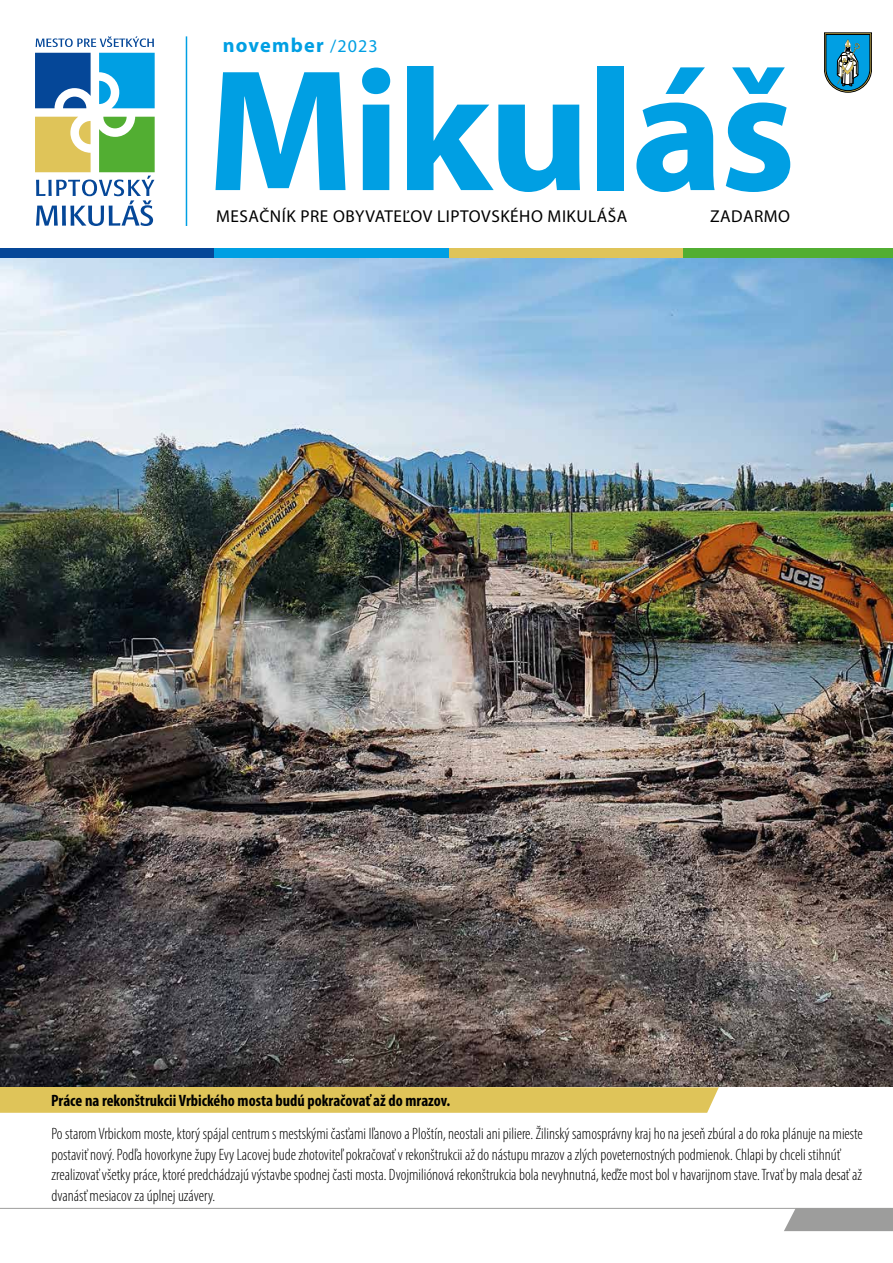
<style>
.page{position:relative;width:893px;height:1263px;background:#fff}
.page>*{position:absolute;margin:0;border:0;box-sizing:border-box;transform-origin:0 0}
.t1{font:700 174.75px "Myriad Pro";letter-spacing:-.02em;color:#009fe3}
.t2{font:700 20.25px "Myriad Pro";letter-spacing:.06em;color:#009fe3}
.t3{font:17.25px "Myriad Pro";letter-spacing:.03em;color:#000}
.t4{font:300 condensed 16.5px/20.5px "Myriad Pro";color:#000}
.t5{font:700 condensed 16.5px "Myriad Pro";color:#000}
.s1{font-weight:400;font-size:18px}
</style>
<div class="page">
<svg style="left:824px;top:33px;width:48px;height:59px;background:#3d8eaa"></svg>
<svg style="left:36px;top:36px;width:118px;height:11px"></svg>
<svg style="left:35px;top:53px;width:56px;height:55px;background:#255fa5"></svg>
<svg style="left:99px;top:53px;width:56px;height:55px;background:#21abe6"></svg>
<svg style="left:35px;top:117px;width:120px;height:109px"></svg>
<hr style="left:186px;top:36px;width:1px;height:190px;background:#009fe3">
<div style="left:0;top:248px;width:214px;height:10px;background:#054798"></div>
<div style="left:214px;top:248px;width:235px;height:10px;background:#009fe3"></div>
<div style="left:449px;top:248px;width:234px;height:10px;background:#dfc459"></div>
<div style="left:684px;top:248px;width:209px;height:10px;background:#52ae32"></div>
<div style="left:784px;top:1207px;width:109px;height:24px;background:#9d9d9c"></div>
<div style="left:785px;top:1170px;width:108px;height:38px;background:#fff"></div>
<hr style="left:0;top:1208px;width:893px;height:1px;background:#9d9d9c">
<div style="left:0;top:1087px;width:719px;height:26px;background:#dfc459"></div>
<img style="left:0;top:258px;width:893px;height:829px">
<p class="t2" style="left:223px;top:32px;width:156px">november <span class="s1">/2023</span></p>
<h1 class="t1" style="left:207px;top:17px;width:591px">Mikuláš</h1>
<p class="t3" style="left:216px;top:205px;width:413px">MESAČNÍK PRE OBYVATEĽOV LIPTOVSKÉHO MIKULÁŠA</p>
<p class="t3" style="left:710px;top:205px;width:82px">ZADARMO</p>
<p class="t5" style="left:51px;top:1090px;width:401px">Práce na rekonštrukcii Vrbického mosta budú pokračovať až do mrazov.</p>
<p class="t4" style="left:52px;top:1123px;width:813px">Po starom Vrbickom moste, ktorý spájal centrum s mestskými časťami Iľanovo a Ploštín, neostali ani piliere. Žilinský samosprávny kraj ho na jeseň zbúral a do roka plánuje na mieste postaviť nový. Podľa hovorkyne župy Evy Lacovej bude zhotoviteľ pokračovať v rekonštrukcii až do nástupu mrazov a zlých poveternostných podmienok. Chlapi by chceli stihnúť zrealizovať všetky práce, ktoré predchádzajú výstavbe spodnej časti mosta. Dvojmiliónová rekonštrukcia bola nevyhnutná, keďže most bol v havarijnom stave. Trvať by mala desať až dvanásť mesiacov za úplnej uzávery.</p>
</div>
